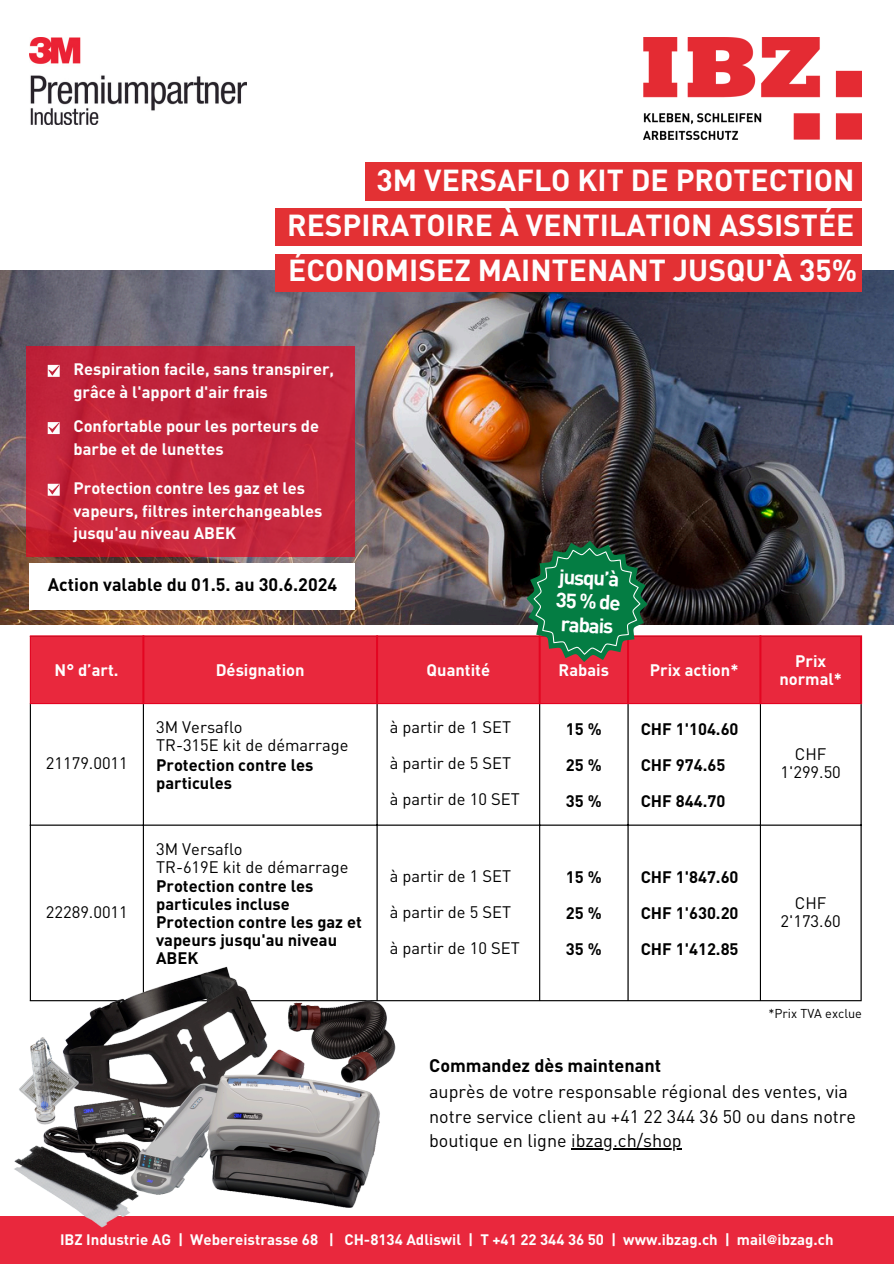
<style>
.page{position:relative;width:894px;height:1264px;background:#fff}
.page>*{position:absolute;margin:0;border:0;box-sizing:border-box;transform-origin:0 0}
.t1{font:700 30px "DIN";color:#fefefe}
.t2{font:700 20.4px/23.5px "DIN";color:#fff;text-align:center}
.t3{font:18px/25.2px "DIN";color:#000}
.t4{font:700 17.85px "DIN";color:#000}
.t5{font:700 16.5px/22.5px "DIN";color:#fefefe}
.t6{font:700 16.5px/18px "DIN";color:#000}
.t7{font:16.5px/18px "DIN";color:#000;text-align:center}
.t8{font:700 15px "DIN";color:#fefefe}
.t9{font:12.75px "DIN";color:#000}
.t10{font:700 12.6px "Frutiger LT Std";color:#fff}
.s1{font-weight:700}
</style>
<div class="page">
<img style="left:643px;top:38px;width:218px;height:101px">
<img style="left:30px;top:38px;width:216px;height:86px">
<img style="left:0;top:271px;width:893px;height:353px">
<div style="left:30px;top:563px;width:325px;height:47px;background:#fff"></div>
<svg style="left:26px;top:346px;width:329px;height:211px;background:#c3253b"></svg>
<svg style="left:48px;top:365px;width:12px;height:12px"></svg>
<div style="left:0;top:1216px;width:893px;height:47px;background:#e9283d"></div>
<div style="left:365px;top:163px;width:496px;height:38px;background:#e33134"></div>
<svg style="left:48px;top:422px;width:12px;height:12px"></svg>
<svg style="left:48px;top:484px;width:12px;height:12px"></svg>
<div style="left:276px;top:208px;width:585px;height:38px;background:#e33134"></div>
<div style="left:276px;top:254px;width:585px;height:38px;background:#e33134"></div>
<div style="left:31px;top:636px;width:828px;height:67px;background:#e9283d"></div>
<hr style="left:30px;top:636px;width:1px;height:67px;background:#e40521">
<hr style="left:30px;top:635px;width:829px;height:1px;background:#e40521">
<hr style="left:30px;top:703px;width:829px;height:1px;background:#e40521">
<hr style="left:30px;top:704px;width:1px;height:296px;background:#000">
<hr style="left:143px;top:704px;width:1px;height:296px;background:#000">
<hr style="left:376px;top:704px;width:1px;height:296px;background:#000">
<hr style="left:539px;top:704px;width:1px;height:296px;background:#000">
<hr style="left:627px;top:704px;width:1px;height:296px;background:#000">
<hr style="left:759px;top:704px;width:1px;height:296px;background:#000">
<hr style="left:860px;top:704px;width:1px;height:296px;background:#000">
<hr style="left:30px;top:824px;width:831px;height:1px;background:#000">
<hr style="left:30px;top:1000px;width:831px;height:1px;background:#000">
<hr style="left:142px;top:635px;width:2px;height:69px;background:#e40521">
<hr style="left:376px;top:635px;width:2px;height:69px;background:#e40521">
<hr style="left:538px;top:635px;width:2px;height:69px;background:#e40521">
<hr style="left:626px;top:635px;width:3px;height:69px;background:#e40521">
<hr style="left:759px;top:635px;width:2px;height:69px;background:#e40521">
<hr style="left:859px;top:635px;width:2px;height:69px;background:#e40521">
<svg style="left:523px;top:538px;width:127px;height:127px;background:#376242"></svg>
<img style="left:14px;top:932px;width:403px;height:296px">
<hr style="left:571px;top:1148px;width:110px;height:1px;background:#000">
<p class="t1" style="left:376px;top:161px;width:479px">3M VERSAFLO KIT DE PROTECTION</p>
<p class="t1" style="left:287px;top:205px;width:568px">RESPIRATOIRE À VENTILATION ASSISTÉE</p>
<h3 class="t1" style="left:288px;top:251px;width:570px">ÉCONOMISEZ MAINTENANT JUSQU'À 35%</h3>
<h1 class="t5" style="left:73px;top:357px;width:262px">Respiration facile, sans transpirer, grâce à l'apport d'air frais</h1>
<h3 class="t5" style="left:73px;top:414px;width:247px">Confortable pour les porteurs de barbe et de lunettes</h3>
<h3 class="t5" style="left:73px;top:476px;width:250px">Protection contre les gaz et les vapeurs, filtres interchangeables jusqu'au niveau ABEK</h3>
<p class="t4" style="left:48px;top:573px;width:291px">Action valable du 01.5. au 30.6.2024</p>
<p class="t2" style="left:557px;top:563px;width:66px;rotate:3deg">jusqu’à<br>35%de rabais</p>
<h3 class="t5" style="left:55px;top:658px;width:65px">N° d’art.</h3>
<p class="t5" style="left:216px;top:658px;width:90px">Désignation</p>
<h2 class="t5" style="left:426px;top:658px;width:65px">Quantité</h2>
<p class="t5" style="left:558px;top:658px;width:52px">Rabais</p>
<p class="t5" style="left:649px;top:658px;width:90px">Prix action*</p>
<p class="t5" style="left:779px;top:651px;width:64px;line-height:18px;text-align:center">Prix normal*</p>
<p class="t7" style="left:46px;top:754px;width:83px">21179.0011</p>
<p class="t7" style="left:46px;top:902px;width:83px">22289.0011</p>
<p class="t7" style="left:156px;top:718px;width:88px">3M Versaflo</p>
<p class="t7" style="left:156px;top:736px;width:194px">TR-315E kit de démarrage</p>
<p class="t6" style="left:156px;top:754px;width:159px">Protection contre les particules</p>
<p class="t7" style="left:156px;top:839px;width:88px">3M Versaflo</p>
<p class="t7" style="left:156px;top:857px;width:194px">TR-619E kit de démarrage</p>
<p class="t6" style="left:156px;top:876px;width:159px">Protection contre les particules incluse</p>
<p class="t6" style="left:156px;top:912px;width:207px">Protection contre les gaz et vapeurs jusqu'au niveau<br>ABEK</p>
<p class="t7" style="left:389px;top:718px;width:123px">à partir de 1 SET</p>
<p class="t7" style="left:389px;top:754px;width:123px">à partir de 5 SET</p>
<p class="t7" style="left:389px;top:790px;width:131px">à partir de 10 SET</p>
<p class="t7" style="left:389px;top:866px;width:123px">à partir de 1 SET</p>
<p class="t7" style="left:389px;top:902px;width:123px">à partir de 5 SET</p>
<p class="t7" style="left:389px;top:938px;width:131px">à partir de 10 SET</p>
<p class="t6" style="left:565px;top:718px;width:37px">15 %</p>
<p class="t6" style="left:565px;top:754px;width:37px">25 %</p>
<p class="t6" style="left:565px;top:790px;width:37px">35 %</p>
<p class="t6" style="left:565px;top:867px;width:37px">15 %</p>
<p class="t6" style="left:565px;top:903px;width:37px">25 %</p>
<p class="t6" style="left:565px;top:939px;width:37px">35 %</p>
<p class="t6" style="left:640px;top:718px;width:99px">CHF 1'104.60</p>
<p class="t6" style="left:640px;top:754px;width:86px">CHF 974.65</p>
<p class="t6" style="left:640px;top:790px;width:86px">CHF 844.70</p>
<p class="t6" style="left:640px;top:867px;width:99px">CHF 1'847.60</p>
<p class="t6" style="left:640px;top:903px;width:99px">CHF 1'630.20</p>
<p class="t6" style="left:640px;top:939px;width:99px">CHF 1'412.85</p>
<p class="t7" style="left:780px;top:745px;width:62px">CHF<br>1'299.50</p>
<p class="t7" style="left:780px;top:893px;width:62px">CHF<br>2'173.60</p>
<p class="t9" style="left:768px;top:1005px;width:95px">*Prix TVA exclue</p>
<p class="t3" style="left:429px;top:1052px;width:428px"><span class="s1">Commandez dès maintenant<br></span>auprès de votre responsable régional des ventes, via notre service client au +41 22 344 36 50 ou dans notre boutique en ligne ibzag.ch/shop</p>
<h1 class="t8" style="left:60px;top:1229px;width:708px">IBZ Industrie AG | Webereistrasse 68 | CH-8134 Adliswil | T +41 22 344 36 50 | www.ibzag.ch | mail</h1>
<p class="t10" style="left:766px;top:1234px;width:12px">@</p>
<h1 class="t8" style="left:777px;top:1229px;width:57px">ibzag.ch</h1>
</div>
